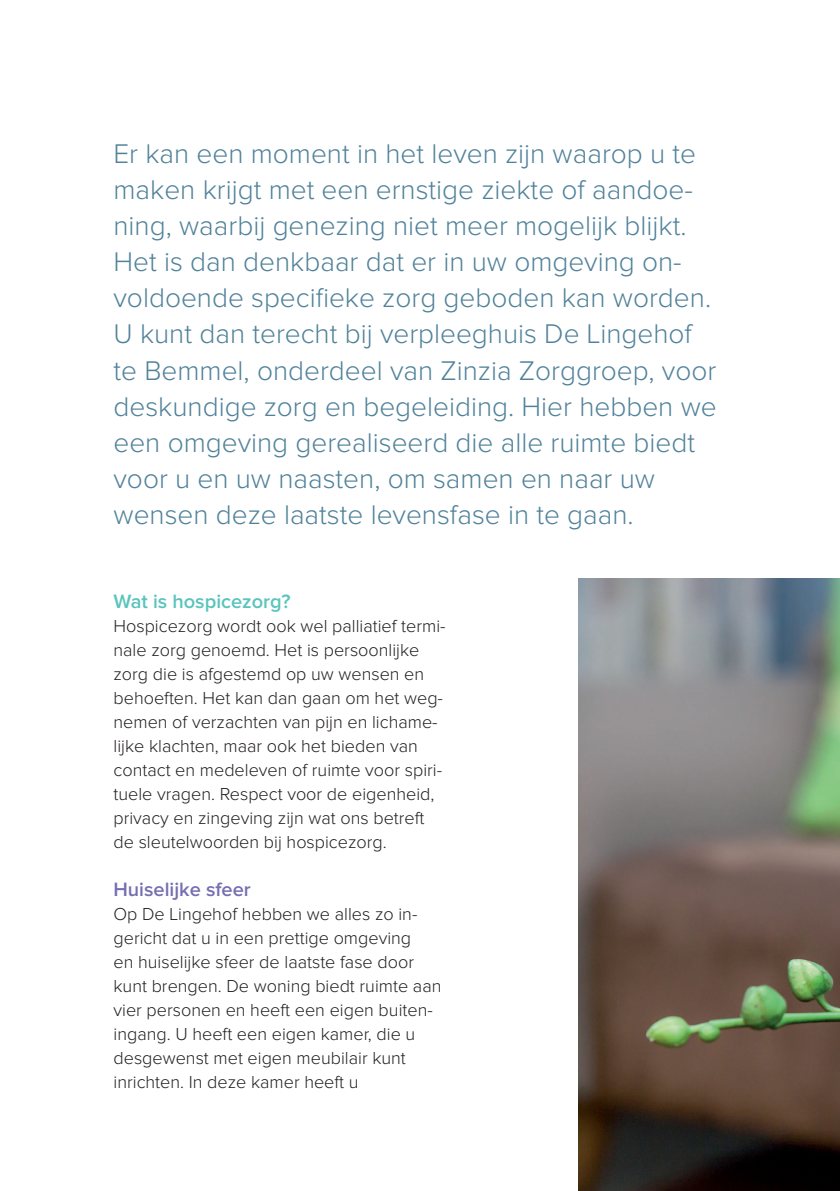
<style>
.page{position:relative;width:840px;height:1191px;background:#fff}
.page>*{position:absolute;margin:0;border:0;box-sizing:border-box;transform-origin:0 0}
.t1{font:300 28px/36px "Proxima Nova";color:#51829a}
.t2{font:600 20px "Proxima Nova";color:#5ac4bd}
.t3{font:600 20px "Proxima Nova";color:#756fb3}
.t4{font:300 18px/24px "Proxima Nova";color:#231f20}
</style>
<div class="page">
<img style="left:578px;top:578px;width:261px;height:613px">
<p class="t1" style="left:113px;top:139px;width:604px">Er kan een moment in het leven zijn waarop u te maken krijgt met een ernstige ziekte of aandoe&shy;ning, waarbij genezing niet meer mogelijk blijkt.<br>Het is dan denkbaar dat er in uw omgeving on&shy;voldoende specifieke zorg geboden kan worden.<br>U kunt dan terecht bij verpleeghuis De Lingehof te Bemmel, onderdeel van Zinzia Zorggroep, voor deskundige zorg en begeleiding. Hier hebben we een omgeving gerealiseerd die alle ruimte biedt voor u en uw naasten, om samen en naar uw wensen deze laatste levensfase in te gaan.</p>
<p class="t2" style="left:113px;top:594px;width:178px">Wat is hospicezorg?</p>
<p class="t4" style="left:113px;top:615px;width:333px">Hospicezorg wordt ook wel palliatief termi&shy;nale zorg genoemd. Het is persoonlijke zorg die is afgestemd op uw wensen en behoeften. Het kan dan gaan om het weg&shy;nemen of verzachten van pijn en lichame&shy;lijke klachten, maar ook het bieden van contact en medeleven of ruimte voor spiri&shy;tuele vragen. Respect voor de eigenheid, privacy en zingeving zijn wat ons betreft de sleutelwoorden bij hospicezorg.</p>
<p class="t3" style="left:113px;top:882px;width:139px">Huiselijke sfeer</p>
<p class="t4" style="left:113px;top:903px;width:329px">Op De Lingehof hebben we alles zo in&shy;gericht dat u in een prettige omgeving<br>en huiselijke sfeer de laatste fase door kunt brengen. De woning biedt ruimte aan vier personen en heeft een eigen buiten&shy;ingang. U heeft een eigen kamer, die u desgewenst met eigen meubilair kunt inrichten. In deze kamer heeft u</p>
</div>
